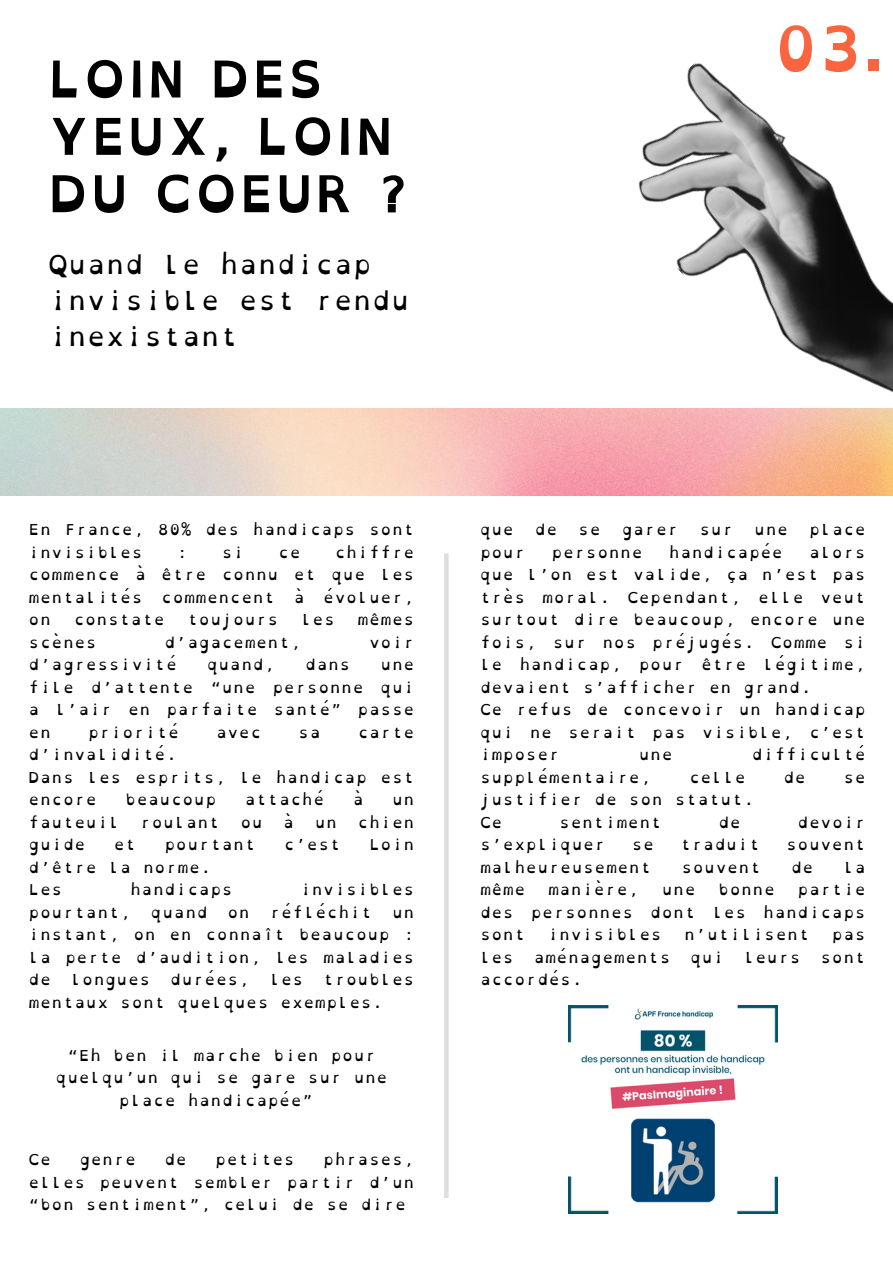
<style>
.page{position:relative;width:893px;height:1264px;background:#fff}
.page>*{position:absolute;margin:0;border:0;box-sizing:border-box;transform-origin:0 0}
.t1{font:700 63px "Open Dyslexic Alta";color:#fa643f}
.t2{font:700 50.7px/57.3px "Open Dyslexic Alta";letter-spacing:.07em;color:#000}
.t3{font:25.95px/36px "Open Dyslexic Mono";color:#000}
.t4{font:15px/22.5px "Open Dyslexic Mono";letter-spacing:.03em;color:#000;text-align:justify}
</style>
<div class="page">
<img style="left:583px;top:63px;width:309px;height:346px">
<img style="left:0;top:409px;width:892px;height:86px">
<hr style="left:444px;top:553px;width:4px;height:644px;background:#dedede">
<img style="left:569px;top:1005px;width:208px;height:208px">
<p class="t2" style="left:49px;top:50px;width:360px">LOIN DES<br>YEUX, LOIN<br>DU COEUR ?</p>
<p class="t3" style="left:49px;top:246px;width:362px">Quand le handicap invisible est rendu inexistant</p>
<p class="t1" style="left:775px;top:-8px;width:110px">03.</p>
<p class="t4" style="left:29px;top:518px;width:387px">En France, 80% des handicaps sont invisibles</p>
<p class="t4" style="left:29px;top:541px;width:387px;text-indent:306px">chiffre commence à être connu et que les mentalités commencent à évoluer, on</p>
<p class="t4" style="left:177px;top:541px;width:12px">:</p>
<p class="t4" style="left:222px;top:541px;width:24px">si</p>
<p class="t4" style="left:278px;top:541px;width:24px">ce</p>
<p class="t4" style="left:74px;top:608px;width:93px">constate</p>
<p class="t4" style="left:187px;top:608px;width:93px">toujours</p>
<p class="t4" style="left:301px;top:608px;width:35px">les</p>
<p class="t4" style="left:357px;top:608px;width:58px">mêmes</p>
<p class="t4" style="left:29px;top:631px;width:70px">scènes</p>
<p class="t4" style="left:164px;top:631px;width:138px">d’agacement,</p>
<p class="t4" style="left:369px;top:631px;width:47px">voir</p>
<p class="t4" style="left:29px;top:653px;width:150px">d’agressivité</p>
<p class="t4" style="left:207px;top:653px;width:70px">quand,</p>
<p class="t4" style="left:305px;top:653px;width:47px">dans</p>
<p class="t4" style="left:29px;top:653px;width:387px;text-indent:352px">une file d’attente “une personne qui a l’air en parfaite santé” passe en</p>
<p class="t4" style="left:88px;top:721px;width:93px">priorité</p>
<p class="t4" style="left:216px;top:721px;width:47px">avec</p>
<p class="t4" style="left:298px;top:721px;width:24px">sa</p>
<p class="t4" style="left:357px;top:721px;width:58px">carte</p>
<p class="t4" style="left:29px;top:743px;width:150px">d’invalidité.</p>
<p class="t4" style="left:29px;top:766px;width:387px">Dans les esprits, le handicap est encore</p>
<p class="t4" style="left:125px;top:788px;width:93px">beaucoup</p>
<p class="t4" style="left:245px;top:788px;width:81px">attaché</p>
<p class="t4" style="left:352px;top:788px;width:12px">à</p>
<p class="t4" style="left:392px;top:788px;width:24px">un</p>
<p class="t4" style="left:29px;top:811px;width:93px">fauteuil</p>
<p class="t4" style="left:140px;top:811px;width:81px">roulant</p>
<p class="t4" style="left:240px;top:811px;width:24px">ou</p>
<p class="t4" style="left:283px;top:811px;width:12px">à</p>
<p class="t4" style="left:315px;top:811px;width:24px">un</p>
<p class="t4" style="left:357px;top:811px;width:58px">chien</p>
<p class="t4" style="left:29px;top:833px;width:58px">guide</p>
<p class="t4" style="left:114px;top:833px;width:24px">et</p>
<p class="t4" style="left:164px;top:833px;width:93px">pourtant</p>
<p class="t4" style="left:284px;top:833px;width:58px">c’est</p>
<p class="t4" style="left:369px;top:833px;width:47px">Loin</p>
<p class="t4" style="left:29px;top:856px;width:184px">d’être la norme.</p>
<p class="t4" style="left:29px;top:878px;width:35px">Les</p>
<p class="t4" style="left:130px;top:878px;width:104px">handicaps</p>
<p class="t4" style="left:300px;top:878px;width:115px">invisibles</p>
<p class="t4" style="left:29px;top:900px;width:104px">pourtant,</p>
<p class="t4" style="left:151px;top:900px;width:58px">quand</p>
<p class="t4" style="left:227px;top:900px;width:24px">on</p>
<p class="t4" style="left:270px;top:900px;width:104px">réfléchit</p>
<p class="t4" style="left:29px;top:900px;width:387px;text-indent:363px">un instant, on en connaît beaucoup : la perte d’audition, les maladies de</p>
<p class="t4" style="left:71px;top:968px;width:81px">longues</p>
<p class="t4" style="left:170px;top:968px;width:81px">durées,</p>
<p class="t4" style="left:270px;top:968px;width:35px">les</p>
<p class="t4" style="left:29px;top:968px;width:387px;text-indent:294px">troubles mentaux sont quelques exemples.</p>
<p class="t4" style="left:67px;top:1044px;width:310px">“Eh ben il marche bien pour</p>
<p class="t4" style="left:56px;top:1066px;width:333px">quelqu’un qui se gare sur une</p>
<p class="t4" style="left:119px;top:1089px;width:196px">place handicapée”</p>
<p class="t4" style="left:29px;top:1148px;width:387px;text-indent:294px">phrases, elles peuvent sembler partir d’un “bon sentiment”, celui de se dire</p>
<p class="t4" style="left:29px;top:1148px;width:24px">Ce</p>
<p class="t4" style="left:79px;top:1148px;width:58px">genre</p>
<p class="t4" style="left:164px;top:1148px;width:24px">de</p>
<p class="t4" style="left:215px;top:1148px;width:81px">petites</p>
<p class="t4" style="left:480px;top:518px;width:35px">que</p>
<p class="t4" style="left:535px;top:518px;width:24px">de</p>
<p class="t4" style="left:578px;top:518px;width:24px">se</p>
<p class="t4" style="left:621px;top:518px;width:58px">garer</p>
<p class="t4" style="left:699px;top:518px;width:35px">sur</p>
<p class="t4" style="left:754px;top:518px;width:35px">une</p>
<p class="t4" style="left:809px;top:518px;width:58px">place</p>
<p class="t4" style="left:480px;top:541px;width:47px">pour</p>
<p class="t4" style="left:551px;top:541px;width:93px">personne</p>
<p class="t4" style="left:668px;top:541px;width:115px">handicapée</p>
<p class="t4" style="left:480px;top:541px;width:387px;text-indent:329px">alors que l’on est valide, ça n’est pas très moral. Cependant, elle veut surtout dire beaucoup, encore une fois, sur nos préjugés. Comme si le handicap, pour être légitime, devaient s’afficher en grand.</p>
<p class="t4" style="left:480px;top:698px;width:387px">Ce refus de concevoir un handicap qui ne serait pas visible, c’est imposer</p>
<p class="t4" style="left:638px;top:743px;width:35px">une</p>
<p class="t4" style="left:751px;top:743px;width:115px">difficulté</p>
<p class="t4" style="left:480px;top:766px;width:173px">supplémentaire,</p>
<p class="t4" style="left:689px;top:766px;width:58px">celle</p>
<p class="t4" style="left:783px;top:766px;width:24px">de</p>
<p class="t4" style="left:843px;top:766px;width:24px">se</p>
<p class="t4" style="left:480px;top:788px;width:276px">justifier de son statut.</p>
<p class="t4" style="left:480px;top:811px;width:24px">Ce</p>
<p class="t4" style="left:559px;top:811px;width:104px">sentiment</p>
<p class="t4" style="left:718px;top:811px;width:24px">de</p>
<p class="t4" style="left:797px;top:811px;width:70px">devoir</p>
<p class="t4" style="left:480px;top:833px;width:127px">s’expliquer</p>
<p class="t4" style="left:631px;top:833px;width:24px">se</p>
<p class="t4" style="left:680px;top:833px;width:81px">traduit</p>
<p class="t4" style="left:786px;top:833px;width:81px">souvent</p>
<p class="t4" style="left:480px;top:856px;width:173px">malheureusement</p>
<p class="t4" style="left:681px;top:856px;width:81px">souvent</p>
<p class="t4" style="left:791px;top:856px;width:24px">de</p>
<p class="t4" style="left:843px;top:856px;width:24px">la</p>
<p class="t4" style="left:480px;top:878px;width:47px">même</p>
<p class="t4" style="left:548px;top:878px;width:93px">manière,</p>
<p class="t4" style="left:661px;top:878px;width:35px">une</p>
<p class="t4" style="left:718px;top:878px;width:58px">bonne</p>
<p class="t4" style="left:480px;top:878px;width:387px;text-indent:317px">partie des personnes dont les handicaps sont</p>
<p class="t4" style="left:547px;top:923px;width:115px">invisibles</p>
<p class="t4" style="left:684px;top:923px;width:127px">n’utilisent</p>
<p class="t4" style="left:831px;top:923px;width:35px">pas</p>
<p class="t4" style="left:480px;top:945px;width:35px">les</p>
<p class="t4" style="left:533px;top:945px;width:138px">aménagements</p>
<p class="t4" style="left:690px;top:945px;width:35px">qui</p>
<p class="t4" style="left:744px;top:945px;width:58px">leurs</p>
<p class="t4" style="left:820px;top:945px;width:47px">sont</p>
<p class="t4" style="left:480px;top:968px;width:104px">accordés.</p>
</div>
